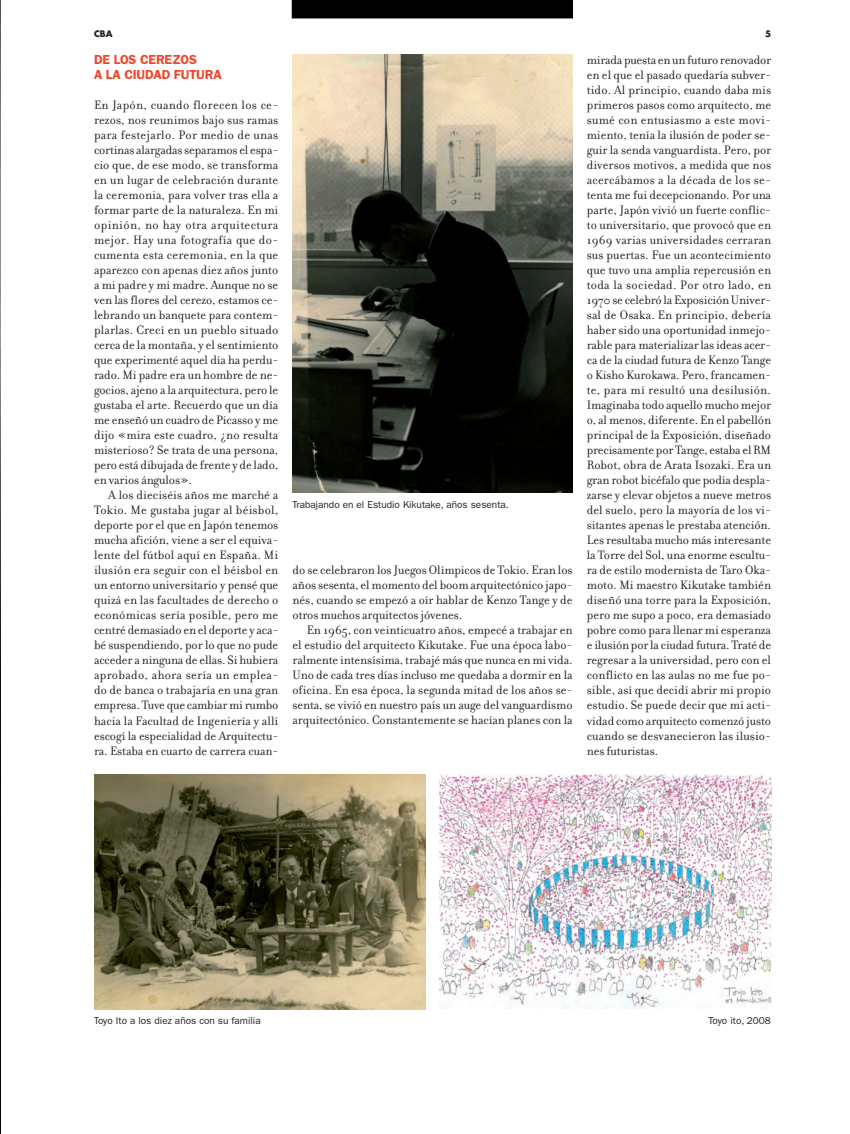
<style>
.page{position:relative;width:850px;height:1134px;background:#fff}
.page>*{position:absolute;margin:0;border:0;box-sizing:border-box;transform-origin:0 0}
.t1{font:13.12px/15px "Filosofia";letter-spacing:-.005em;color:#231f20;text-align:justify}
.t2{font:600 13.12px/15px "ITC Franklin Gothic Std";letter-spacing:-.01em;color:#ed472b}
.t3{font:10px "ITC Franklin Gothic Std";color:#231f20}
.t4{font:700 8.75px "Futura";color:#231f20}
</style>
<div class="page">
<div style="left:292px;top:0;width:281px;height:18px;background:#000"></div>
<img style="left:0;top:0;width:1px;height:1133px">
<img style="left:439px;top:774px;width:332px;height:234px">
<img style="left:94px;top:774px;width:331px;height:234px">
<img style="left:292px;top:54px;width:280px;height:438px">
<p class="t4" style="left:94px;top:30px;width:20px">CBA</p>
<p class="t4" style="left:765px;top:30px;width:8px">5</p>
<p class="t1" style="left:587px;top:54px;width:186px">mirada puesta en un futuro renovador en el que el pasado quedaría subver&shy;tido. Al principio, cuando daba mis primeros pasos como arquitecto, me sumé con entusiasmo a este movi&shy;miento, tenía la ilusión de poder se&shy;guir la senda vanguardista. Pero, por diversos motivos, a medida que nos acercábamos a la década de los se&shy;tenta me fui decepcionando. Por una parte, Japón vivió un fuerte conflic&shy;to universitario, que provocó que en 1969 varias universidades cerraran sus puertas. Fue un acontecimiento que tuvo una amplia repercusión en toda la sociedad. Por otro lado, en 1970 se celebró la Exposición Univer&shy;sal de Osaka. En principio, debería haber sido una oportunidad inmejo&shy;rable para materializar las ideas acer&shy;ca de la ciudad futura de Kenzo Tange o Kisho Kurokawa. Pero, francamen&shy;te, para mí resultó una desilusión.<br>Imaginaba todo aquello mucho mejor o, al menos, diferente. En el pabellón principal de la Exposición, diseñado precisamente por Tange, estaba el RM Robot, obra de Arata Isozaki. Era un gran robot bicéfalo que podía despla&shy;zarse y elevar objetos a nueve metros del suelo, pero la mayoría de los vi&shy;sitantes apenas le prestaba atención.<br>Les resultaba mucho más interesante la Torre del Sol, una enorme escultu&shy;ra de estilo modernista de Taro Oka&shy;moto. Mi maestro Kikutake también diseñó una torre para la Exposición, pero me supo a poco, era demasiado pobre como para llenar mi esperanza e ilusión por la ciudad futura. Traté de regresar a la universidad, pero con el conflicto en las aulas no me fue po&shy;sible, así que decidí abrir mi propio estudio. Se puede decir que mi acti&shy;vidad como arquitecto comenzó justo cuando se desvanecieron las ilusio&shy;nes futuristas.</p>
<p class="t2" style="left:94px;top:53px;width:129px">DE LOS CEREZOS<br>A LA CIUDAD FUTURA</p>
<p class="t1" style="left:94px;top:99px;width:186px">En Japón, cuando florecen los ce&shy;rezos, nos reunimos bajo sus ramas para festejarlo. Por medio de unas cortinas alargadas separamos el espa&shy;cio que, de ese modo, se transforma en un lugar de celebración durante la ceremonia, para volver tras ella a formar parte de la naturaleza. En mi opinión, no hay otra arquitectura mejor. Hay una fotografía que do&shy;cumenta esta ceremonia, en la que aparezco con apenas diez años junto a mi padre y mi madre. Aunque no se ven las flores del cerezo, estamos ce&shy;lebrando un banquete para contem&shy;plarlas. Crecí en un pueblo situado cerca de la montaña, y el sentimiento que experimenté aquel día ha perdu&shy;rado. Mi padre era un hombre de ne&shy;gocios, ajeno a la arquitectura, pero le gustaba el arte. Recuerdo que un día me enseñó un cuadro de Picasso y me dijo «mira este cuadro, ¿no resulta misterioso? Se trata de una persona, pero está dibujada de frente y de lado, en varios ángulos».</p>
<p class="t1" style="left:94px;top:489px;width:186px;text-indent:14px">A los dieciséis años me marché a Tokio. Me gustaba jugar al béisbol, deporte por el que en Japón tenemos mucha afición, viene a ser el equiva&shy;lente del fútbol aquí en España. Mi ilusión era seguir con el béisbol en un entorno universitario y pensé que quizá en las facultades de derecho o económicas sería posible, pero me centré demasiado en el deporte y aca&shy;bé suspendiendo, por lo que no pude acceder a ninguna de ellas. Si hubiera aprobado, ahora sería un emplea&shy;do de banca o trabajaría en una gran empresa. Tuve que cambiar mi rumbo hacia la Facultad de Ingeniería y allí escogí la especialidad de Arquitectu&shy;ra. Estaba en cuarto de carrera cuan-</p>
<p class="t3" style="left:292px;top:501px;width:218px">Trabajando en el Estudio Kikutake, años sesenta.</p>
<p class="t1" style="left:292px;top:564px;width:281px">do se celebraron los Juegos Olímpicos de Tokio. Eran los años sesenta, el momento del boom arquitectónico japo&shy;nés, cuando se empezó a oír hablar de Kenzo Tange y de otros muchos arquitectos jóvenes.</p>
<p class="t1" style="left:292px;top:624px;width:281px;text-indent:14px">En 1965, con veinticuatro años, empecé a trabajar en el estudio del arquitecto Kikutake. Fue una época labo&shy;ralmente intensísima, trabajé más que nunca en mi vida.<br>Uno de cada tres días incluso me quedaba a dormir en la oficina. En esa época, la segunda mitad de los años se&shy;senta, se vivió en nuestro país un auge del vanguardismo arquitectónico. Constantemente se hacían planes con la</p>
<p class="t3" style="left:94px;top:1016px;width:168px">Toyo Ito a los diez años con su familia</p>
<p class="t3" style="left:708px;top:1016px;width:64px">Toyo ito, 2008</p>
</div>
